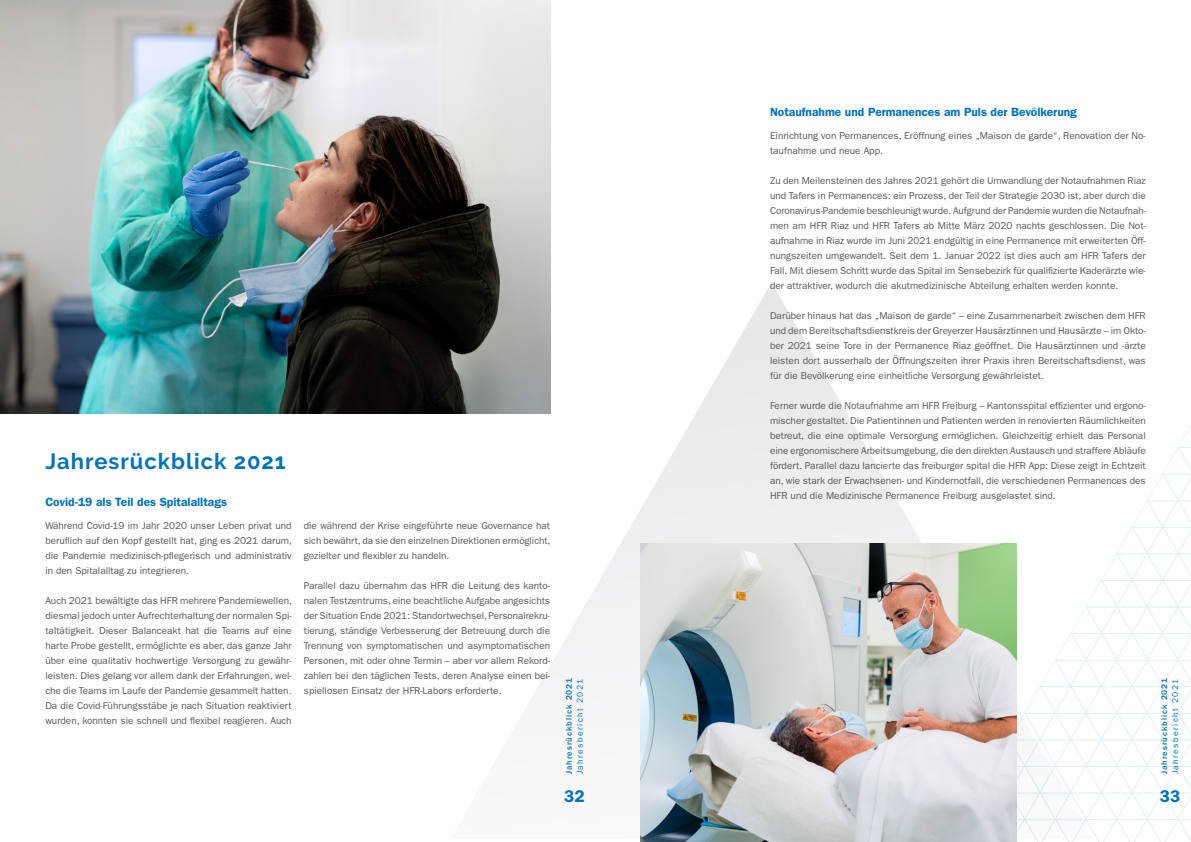
<style>
.page{position:relative;width:1191px;height:842px;background:#fff}
.page>*{position:absolute;margin:0;border:0;box-sizing:border-box;transform-origin:0 0}
.t1{font:700 22px "Raleway";letter-spacing:.045em;color:#0072bc}
.t2{font:600 17px "ITC Franklin Gothic Std";color:#0072bc}
.t3{font:600 12px "ITC Franklin Gothic Std";color:#0072bc}
.t4{font:10px/15px "ITC Franklin Gothic Std";color:#57585a;text-align:justify}
.t5{font:500 8.5px "ITC Franklin Gothic Std";letter-spacing:.11em;color:#0072bc}
.t6{font:8.5px "ITC Franklin Gothic Std";letter-spacing:.16em;color:#0072bc}
</style>
<div class="page">
<svg style="left:450px;top:282px;width:500px;height:557px"></svg>
<svg style="left:1161px;top:425px;width:30px;height:417px"></svg>
<svg style="left:1130px;top:477px;width:31px;height:365px"></svg>
<svg style="left:1100px;top:531px;width:30px;height:311px"></svg>
<svg style="left:1069px;top:583px;width:31px;height:259px"></svg>
<svg style="left:1038px;top:636px;width:31px;height:206px"></svg>
<svg style="left:950px;top:543px;width:88px;height:299px"></svg>
<hr style="left:950px;top:447px;width:241px;height:1px;background:#83b9cd">
<hr style="left:950px;top:474px;width:241px;height:1px;background:#83b9cd">
<hr style="left:950px;top:500px;width:241px;height:1px;background:#83b9cd">
<hr style="left:950px;top:527px;width:241px;height:1px;background:#83b9cd">
<hr style="left:950px;top:553px;width:241px;height:1px;background:#83b9cd">
<hr style="left:950px;top:580px;width:241px;height:1px;background:#83b9cd">
<hr style="left:950px;top:607px;width:241px;height:1px;background:#83b9cd">
<hr style="left:950px;top:633px;width:241px;height:1px;background:#83b9cd">
<hr style="left:950px;top:660px;width:241px;height:1px;background:#83b9cd">
<hr style="left:950px;top:686px;width:241px;height:1px;background:#83b9cd">
<hr style="left:950px;top:713px;width:241px;height:1px;background:#83b9cd">
<hr style="left:950px;top:739px;width:241px;height:1px;background:#83b9cd">
<hr style="left:950px;top:766px;width:241px;height:1px;background:#83b9cd">
<hr style="left:950px;top:793px;width:241px;height:1px;background:#83b9cd">
<hr style="left:950px;top:819px;width:241px;height:1px;background:#83b9cd">
<img style="left:641px;top:544px;width:375px;height:298px">
<img style="left:0;top:0;width:550px;height:413px">
<h1 class="t1" style="left:45px;top:448px;width:242px">Jahresrückblick 2021</h1>
<p class="t3" style="left:45px;top:495px;width:183px">Covid-19 als Teil des Spitalalltags</p>
<p class="t4" style="left:45px;top:518px;width:248px">Während Covid-19 im Jahr 2020 unser Leben privat und beruflich auf den Kopf gestellt hat, ging es 2021 darum, die Pandemie medizinisch-pflegerisch und administrativ in den Spitalalltag zu integrieren.</p>
<p class="t4" style="left:45px;top:593px;width:248px">Auch 2021 bewältigte das HFR mehrere Pandemiewellen, diesmal jedoch unter Aufrechterhaltung der normalen Spi&shy;taltätigkeit. Dieser Balanceakt hat die Teams auf eine harte Probe gestellt, ermöglichte es aber, das ganze Jahr über eine qualitativ hochwertige Versorgung zu gewähr&shy;leisten. Dies gelang vor allem dank der Erfahrungen, wel&shy;che die Teams im Laufe der Pandemie gesammelt hatten.<br>Da die Covid-Führungsstäbe je nach Situation reaktiviert wurden, konnten sie schnell und flexibel reagieren. Auch</p>
<p class="t4" style="left:304px;top:518px;width:248px">die während der Krise eingeführte neue Governance hat sich bewährt, da sie den einzelnen Direktionen ermöglicht, gezielter und flexibler zu handeln.</p>
<p class="t4" style="left:304px;top:578px;width:248px">Parallel dazu übernahm das HFR die Leitung des kanto&shy;nalen Testzentrums, eine beachtliche Aufgabe angesichts der Situation Ende 2021: Standortwechsel, Personalrekru&shy;tierung, ständige Verbesserung der Betreuung durch die Trennung von symptomatischen und asymptomatischen Personen, mit oder ohne Termin – aber vor allem Rekord&shy;zahlen bei den täglichen Tests, deren Analyse einen bei&shy;spiellosen Einsatz der HFR-Labors erforderte.</p>
<p class="t3" style="left:770px;top:105px;width:308px">Notaufnahme und Permanences am Puls der Bevölkerung</p>
<p class="t4" style="left:770px;top:128px;width:377px">Einrichtung von Permanences, Eröffnung eines „Maison de garde“, Renovation der No&shy;taufnahme und neue App.</p>
<p class="t4" style="left:770px;top:173px;width:377px">Zu den Meilensteinen des Jahres 2021 gehört die Umwandlung der Notaufnahmen Riaz und Tafers in Permanences: ein Prozess, der Teil der Strategie 2030 ist, aber durch die Coronavirus-Pandemie beschleunigt wurde. Aufgrund der Pandemie wurden die Notaufnah&shy;men am HFR Riaz und HFR Tafers ab Mitte März 2020 nachts geschlossen. Die Not&shy;aufnahme in Riaz wurde im Juni 2021 endgültig in eine Permanence mit erweiterten Öff&shy;nungszeiten umgewandelt. Seit dem 1. Januar 2022 ist dies auch am HFR Tafers der Fall. Mit diesem Schritt wurde das Spital im Sensebezirk für qualifizierte Kaderärzte wie&shy;der attraktiver, wodurch die akutmedizinische Abteilung erhalten werden konnte.</p>
<p class="t4" style="left:770px;top:308px;width:377px">Darüber hinaus hat das „Maison de garde“ – eine Zusammenarbeit zwischen dem HFR und dem Bereitschaftsdienstkreis der Greyerzer Hausärztinnen und Hausärzte – im Okto&shy;ber 2021 seine Tore in der Permanence Riaz geöffnet. Die Hausärztinnen und -ärzte leisten dort ausserhalb der Öffnungszeiten ihrer Praxis ihren Bereitschaftsdienst, was für die Bevölkerung eine einheitliche Versorgung gewährleistet.</p>
<p class="t4" style="left:770px;top:398px;width:377px">Ferner wurde die Notaufnahme am HFR Freiburg – Kantonsspital effizienter und ergono&shy;mischer gestaltet. Die Patientinnen und Patienten werden in renovierten Räumlichkeiten betreut, die eine optimale Versorgung ermöglichen. Gleichzeitig erhielt das Personal eine ergonomischere Arbeitsumgebung, die den direkten Austausch und straffere Abläufe fördert. Parallel dazu lancierte das freiburger spital die HFR App: Diese zeigt in Echtzeit an, wie stark der Erwachsenen- und Kindernotfall, die verschiedenen Permanences des HFR und die Medizinische Permanence Freiburg ausgelastet sind.</p>
<p class="t5" style="left:564px;top:774px;width:98px;rotate:-90deg">Jahresrückblick 2021</p>
<p class="t6" style="left:575px;top:774px;width:97px;rotate:-90deg">Jahresbericht 2021</p>
<p class="t5" style="left:1159px;top:774px;width:98px;rotate:-90deg">Jahresrückblick 2021</p>
<p class="t6" style="left:1170px;top:774px;width:97px;rotate:-90deg">Jahresbericht 2021</p>
<h2 class="t2" style="left:564px;top:786px;width:22px">32</h2>
<h2 class="t2" style="left:1159px;top:786px;width:22px">33</h2>
</div>
